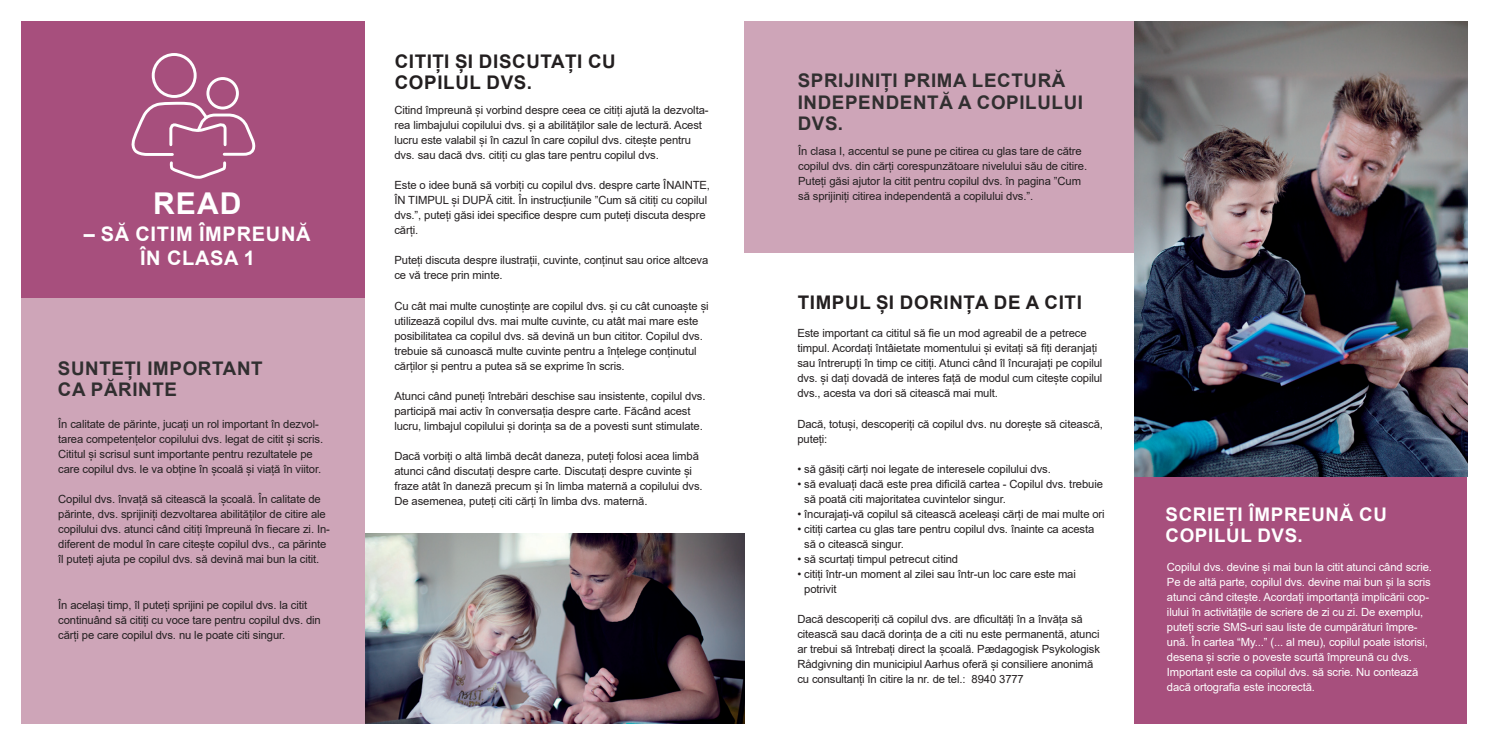
<style>
.page{position:relative;width:1489px;height:745px;background:#fff}
.page>*{position:absolute;margin:0;border:0;box-sizing:border-box;transform-origin:0 0}
.t1{font:700 30px "Arial";color:#fff}
.t2{font:700 20px/23.8px "Arial";letter-spacing:.035em;color:#fff;text-align:center}
.t3{font:700 18.75px/21.2px "Arial";letter-spacing:.035em;color:#312f30}
.t4{font:700 18.75px/21.2px "Arial";letter-spacing:.035em;color:#231f20}
.t5{font:700 18.75px/21.2px "Arial";letter-spacing:.035em;color:#fff}
.t6{font:11.25px/15px "Arial";letter-spacing:-.01em;color:#231f20}
.t7{font:11.25px/15px "Arial";letter-spacing:-.01em;color:#fff}
</style>
<div class="page">
<div style="left:21px;top:21px;width:344px;height:277px;background:#a74f7d"></div>
<div style="left:21px;top:298px;width:344px;height:425px;background:#cea5b8"></div>
<div style="left:744px;top:21px;width:393px;height:232px;background:#cea5b8"></div>
<div style="left:1134px;top:476px;width:333px;height:247px;background:#a74f7d"></div>
<img style="left:1134px;top:21px;width:333px;height:455px">
<img style="left:365px;top:533px;width:379px;height:190px">
<div style="left:152px;top:53px;width:45px;height:45px;border:3px solid #fff;border-radius:50%"></div>
<div style="left:206px;top:77px;width:33px;height:32px;border:3px solid #fff;border-radius:50%"></div>
<svg style="left:131px;top:100px;width:125px;height:79px"></svg>
<h1 class="t1" style="left:153px;top:182px;width:23px">READ</h1>
<h2 class="t2" style="left:84px;top:222px;width:228px">– SĂ CITIM ÎMPREUNĂ<br>ÎN CLASA 1</h2>
<h3 class="t3" style="left:58px;top:357px;width:206px">SUNTEȚI IMPORTANT<br>CA PĂRINTE</h3>
<p class="t6" style="left:58px;top:416px;width:266px">În calitate de părinte, jucați un rol important în dezvol&shy;tarea competențelor copilului dvs. legat de citit și scris.<br>Cititul și scrisul sunt importante pentru rezultatele pe care copilul dvs. le va obține în școală și viață în viitor.</p>
<p class="t6" style="left:58px;top:491px;width:273px">Copilul dvs. învață să citească la școală. În calitate de părinte, dvs. sprijiniți dezvoltarea abilităților de citire ale copilului dvs. atunci când citiți împreună în fiecare zi. In&shy;diferent de modul în care citește copilul dvs., ca părinte îl puteți ajuta pe copilul dvs. să devină mai bun la citit.</p>
<p class="t6" style="left:58px;top:596px;width:264px">În același timp, îl puteți sprijini pe copilul dvs. la citit continuând să citiți cu voce tare pentru copilul dvs. din cărți pe care copilul dvs. nu le poate citi singur.</p>
<h3 class="t4" style="left:395px;top:51px;width:222px">CITIȚI ȘI DISCUTAȚI CU<br>COPILUL DVS.</h3>
<p class="t6" style="left:394px;top:103px;width:315px">Citind împreună și vorbind despre ceea ce citiți ajută la dezvolta&shy;rea limbajului copilului dvs. și a abilităților sale de lectură. Acest lucru este valabil și în cazul în care copilul dvs. citește pentru dvs. sau dacă dvs. citiți cu glas tare pentru copilul dvs.</p>
<p class="t6" style="left:394px;top:178px;width:317px">Este o idee bună să vorbiți cu copilul dvs. despre carte ÎNAINTE, ÎN TIMPUL și DUPĂ citit. În instrucțiunile ”Cum să citiți cu copilul dvs.”, puteți găsi idei specifice despre cum puteți discuta despre cărți.</p>
<p class="t6" style="left:394px;top:253px;width:315px">Puteți discuta despre ilustrații, cuvinte, conținut sau orice altceva ce vă trece prin minte.</p>
<p class="t6" style="left:394px;top:298px;width:316px">Cu cât mai multe cunoștințe are copilul dvs. și cu cât cunoaște și utilizează copilul dvs. mai multe cuvinte, cu atât mai mare este posibilitatea ca copilul dvs. să devină un bun cititor. Copilul dvs. trebuie să cunoască multe cuvinte pentru a înțelege conținutul cărților și pentru a putea să se exprime în scris.</p>
<p class="t6" style="left:394px;top:388px;width:312px">Atunci când puneți întrebări deschise sau insistente, copilul dvs. participă mai activ în conversația despre carte. Făcând acest lucru, limbajul copilului și dorința sa de a povesti sunt stimulate.</p>
<p class="t6" style="left:394px;top:448px;width:310px">Dacă vorbiți o altă limbă decât daneza, puteți folosi acea limbă atunci când discutați despre carte. Discutați despre cuvinte și fraze atât în daneză precum și în limba maternă a copilului dvs.<br>De asemenea, puteți citi cărți în limba dvs. maternă.</p>
<h3 class="t3" style="left:797px;top:70px;width:287px">SPRIJINIȚI PRIMA LECTURĂ<br>INDEPENDENTĂ A COPILULUI<br>DVS.</h3>
<p class="t6" style="left:798px;top:143px;width:290px">În clasa I, accentul se pune pe citirea cu glas tare de către copilul dvs. din cărți corespunzătoare nivelului său de citire.<br>Puteți găsi ajutor la citit pentru copilul dvs. în pagina ”Cum să sprijiniți citirea independentă a copilului dvs.”.</p>
<h3 class="t4" style="left:797px;top:292px;width:286px">TIMPUL ȘI DORINȚA DE A CITI</h3>
<p class="t6" style="left:797px;top:325px;width:306px">Este important ca cititul să fie un mod agreabil de a petrece timpul. Acordați întâietate momentului și evitați să fiți deranjați sau întrerupți în timp ce citiți. Atunci când îl încurajați pe copilul dvs. și dați dovadă de interes față de modul cum citește copilul dvs., acesta va dori să citească mai mult.</p>
<p class="t6" style="left:797px;top:415px;width:307px">Dacă, totuși, descoperiți că copilul dvs. nu dorește să citească, puteți:</p>
<p class="t6" style="left:797px;top:460px;width:255px">• să găsiți cărți noi legate de interesele copilului dvs.</p>
<p class="t6" style="left:804px;top:475px;width:300px;text-indent:-7px">• să evaluați dacă este prea dificilă cartea - Copilul dvs. trebuie să poată citi majoritatea cuvintelor singur.</p>
<p class="t6" style="left:797px;top:505px;width:309px">• încurajați-vă copilul să citească aceleași cărți de mai multe ori</p>
<p class="t6" style="left:804px;top:520px;width:291px;text-indent:-7px">• citiți cartea cu glas tare pentru copilul dvs. înainte ca acesta să o citească singur.</p>
<p class="t6" style="left:797px;top:550px;width:162px">• să scurtați timpul petrecut citind</p>
<p class="t6" style="left:804px;top:565px;width:273px;text-indent:-7px">• citiți într-un moment al zilei sau într-un loc care este mai potrivit</p>
<p class="t6" style="left:797px;top:610px;width:304px">Dacă descoperiți că copilul dvs. are dficultăți în a învăța să citească sau dacă dorința de a citi nu este permanentă, atunci ar trebui să întrebați direct la școală. Pædagogisk Psykologisk Rådgivning din municipiul Aarhus oferă și consiliere anonimă cu consultanți în citire la nr. de tel.: 8940 3777</p>
<h3 class="t5" style="left:1165px;top:503px;width:223px">SCRIEȚI ÎMPREUNĂ CU<br>COPILUL DVS.</h3>
<p class="t7" style="left:1166px;top:559px;width:266px">Copilul dvs. devine și mai bun la citit atunci când scrie.<br>Pe de altă parte, copilul dvs. devine mai bun și la scris atunci când citește. Acordați importanță implicării cop&shy;ilului în activitățile de scriere de zi cu zi. De exemplu, puteți scrie SMS-uri sau liste de cumpărături împre&shy;ună. În cartea “My...” (... al meu), copilul poate istorisi, desena și scrie o poveste scurtă împreună cu dvs.<br>Important este ca copilul dvs. să scrie. Nu contează dacă ortografia este incorectă.</p>
</div>
